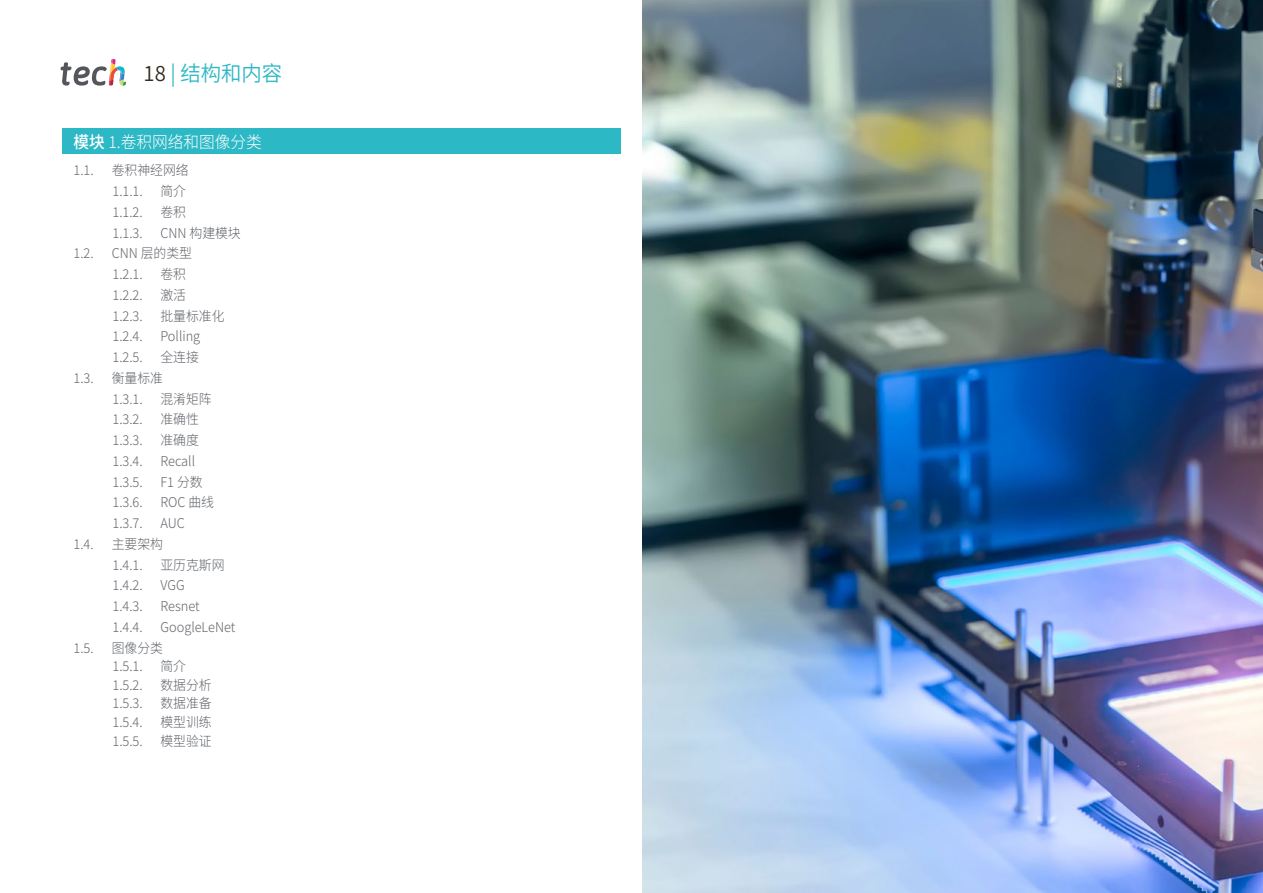
<style>
.page{position:relative;width:1263px;height:893px;background:#fff}
.page>*{position:absolute;margin:0;border:0;box-sizing:border-box;transform-origin:0 0}
.t1{font:21px "Source Han Sans CN";color:#2db8c5}
.t2{font:300 16.5px "Source Han Sans CN";color:#fff;scale:.95 1}
.t3{font:300 13.5px/20.7px "Source Han Sans CN";color:#61646a;scale:.95 1}
.s1{color:#312e20}
.s2{font-weight:500}
</style>
<div class="page">
<svg style="left:61px;top:59px;width:65px;height:27px"></svg>
<img style="left:642px;top:0;width:621px;height:893px">
<div style="left:62px;top:129px;width:559px;height:25px;background:#2db8c5"></div>
<h1 class="t1" style="left:144px;top:61px;width:140px"><span class="s1">18</span> | 结构和内容</h1>
<p class="t2" style="left:73px;top:133px;width:200px"><span class="s2">模块</span> 1.卷积网络和图像分类</p>
<p class="t3" style="left:73px;top:160px;width:23px">1.1.</p>
<p class="t3" style="left:112px;top:160px;width:82px">卷积神经网络<br>1.1.1.</p>
<p class="t3" style="left:160px;top:181px;width:28px">简介</p>
<p class="t3" style="left:112px;top:202px;width:33px">1.1.2.</p>
<p class="t3" style="left:160px;top:202px;width:28px">卷积</p>
<p class="t3" style="left:112px;top:223px;width:33px">1.1.3.</p>
<p class="t3" style="left:160px;top:223px;width:86px">CNN 构建模块</p>
<p class="t3" style="left:73px;top:243px;width:23px">1.2.</p>
<p class="t3" style="left:112px;top:243px;width:86px">CNN 层的类型<br>1.2.1.</p>
<p class="t3" style="left:160px;top:264px;width:28px">卷积</p>
<p class="t3" style="left:112px;top:285px;width:33px">1.2.2.</p>
<p class="t3" style="left:160px;top:285px;width:28px">激活</p>
<p class="t3" style="left:112px;top:306px;width:33px">1.2.3.</p>
<p class="t3" style="left:160px;top:306px;width:69px">批量标准化</p>
<p class="t3" style="left:112px;top:326px;width:33px">1.2.4.</p>
<p class="t3" style="left:160px;top:326px;width:43px">Polling</p>
<p class="t3" style="left:112px;top:347px;width:33px">1.2.5.</p>
<p class="t3" style="left:160px;top:347px;width:42px">全连接</p>
<p class="t3" style="left:73px;top:368px;width:23px">1.3.</p>
<p class="t3" style="left:112px;top:368px;width:56px">衡量标准<br>1.3.1.</p>
<p class="t3" style="left:160px;top:389px;width:55px">混淆矩阵</p>
<p class="t3" style="left:112px;top:409px;width:33px">1.3.2.</p>
<p class="t3" style="left:160px;top:409px;width:42px">准确性</p>
<p class="t3" style="left:112px;top:430px;width:33px">1.3.3.</p>
<p class="t3" style="left:160px;top:430px;width:42px">准确度</p>
<p class="t3" style="left:112px;top:451px;width:33px">1.3.4.</p>
<p class="t3" style="left:160px;top:451px;width:38px">Recall</p>
<p class="t3" style="left:112px;top:472px;width:33px">1.3.5.</p>
<p class="t3" style="left:160px;top:472px;width:46px">F1 分数</p>
<p class="t3" style="left:112px;top:492px;width:33px">1.3.6.</p>
<p class="t3" style="left:160px;top:492px;width:58px">ROC 曲线</p>
<p class="t3" style="left:112px;top:513px;width:33px">1.3.7.</p>
<p class="t3" style="left:160px;top:513px;width:27px">AUC</p>
<p class="t3" style="left:73px;top:534px;width:23px">1.4.</p>
<p class="t3" style="left:112px;top:534px;width:56px">主要架构<br>1.4.1.</p>
<p class="t3" style="left:160px;top:555px;width:69px">亚历克斯网</p>
<p class="t3" style="left:112px;top:575px;width:33px">1.4.2.</p>
<p class="t3" style="left:160px;top:575px;width:27px">VGG</p>
<p class="t3" style="left:112px;top:596px;width:33px">1.4.3.</p>
<p class="t3" style="left:160px;top:596px;width:43px">Resnet</p>
<p class="t3" style="left:112px;top:617px;width:33px">1.4.4.</p>
<p class="t3" style="left:160px;top:617px;width:80px">GoogleLeNet</p>
<p class="t3" style="left:73px;top:638px;width:23px">1.5.</p>
<p class="t3" style="left:112px;top:639px;width:56px;line-height:18.6px">图像分类<br>1.5.1.</p>
<p class="t3" style="left:160px;top:656px;width:28px">简介</p>
<p class="t3" style="left:112px;top:675px;width:33px">1.5.2.</p>
<p class="t3" style="left:160px;top:675px;width:55px">数据分析</p>
<p class="t3" style="left:112px;top:693px;width:33px">1.5.3.</p>
<p class="t3" style="left:160px;top:693px;width:55px">数据准备</p>
<p class="t3" style="left:112px;top:712px;width:33px">1.5.4.</p>
<p class="t3" style="left:160px;top:712px;width:55px">模型训练</p>
<p class="t3" style="left:112px;top:731px;width:33px">1.5.5.</p>
<p class="t3" style="left:160px;top:731px;width:55px">模型验证</p>
</div>
